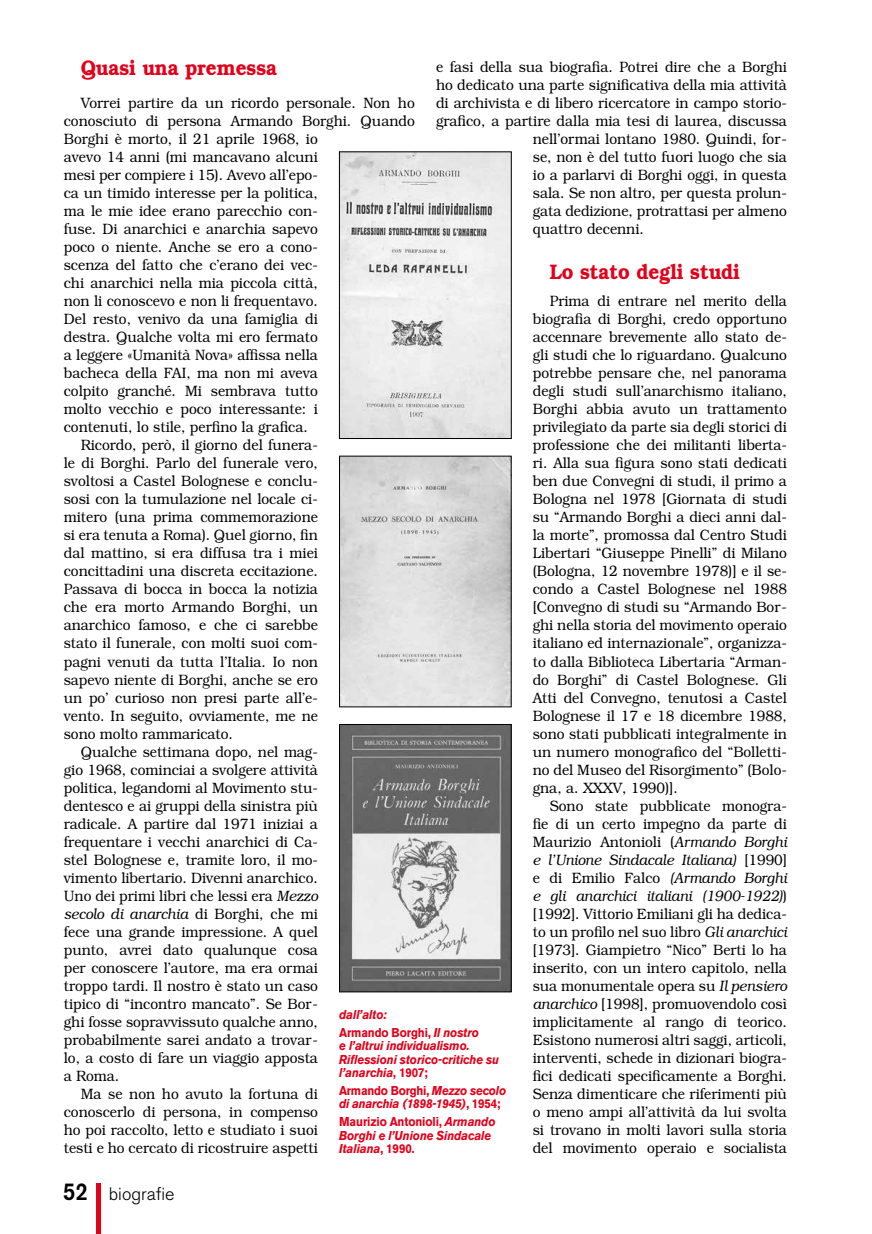
<style>
.page{position:relative;width:872px;height:1234px;background:#fff}
.page>*{position:absolute;margin:0;border:0;box-sizing:border-box;transform-origin:0 0}
.t1{font:600 21px "Bookman";color:#e2001a;scale:.9 1}
.t2{font:300 18px "Akzidenz Grotesk BE";color:#000}
.t3{font:300 15px/18px "Bookman";color:#000;text-align:justify;scale:.92 1}
.t4{font:italic 300 15px "Bookman";color:#000;scale:.92 1}
.t5{font:italic 700 12.75px/13.5px "Akzidenz Grotesk BE";letter-spacing:-.01em;color:#e2001a;scale:.9 1}
.s1{font-style:italic}
.s2{font-style:normal}
.s3{font-weight:500;font-size:24.15px}
</style>
<div class="page">
<img style="left:341px;top:153px;width:168px;height:283px">
<div style="left:339px;top:151px;width:172px;height:287px;border:1px solid #000"></div>
<img style="left:341px;top:457px;width:168px;height:248px">
<div style="left:339px;top:455px;width:172px;height:252px;border:1px solid #000"></div>
<img style="left:341px;top:726px;width:168px;height:263px">
<div style="left:339px;top:724px;width:172px;height:267px;border:1px solid #000"></div>
<hr style="left:96px;top:1182px;width:4px;height:51px;background:#e2001a">
<h1 class="t1" style="left:81px;top:56px;width:220px">Quasi una premessa</h1>
<p class="t3" style="left:81px;top:94px;width:364px">Vorrei partire da un ricordo personale. Non ho</p>
<p class="t3" style="left:64px;top:112px;width:383px">conosciuto di persona Armando Borghi. Quando</p>
<p class="t3" style="left:64px;top:130px;width:278px">Borghi è morto, il 21 aprile 1968, io</p>
<p class="t3" style="left:64px;top:148px;width:278px">avevo 14 anni (mi mancavano alcuni</p>
<p class="t3" style="left:64px;top:166px;width:278px">mesi per compiere i 15). Avevo all’epo-</p>
<p class="t3" style="left:64px;top:184px;width:278px">ca un timido interesse per la politica,</p>
<p class="t3" style="left:64px;top:202px;width:278px">ma le mie idee erano parecchio con-</p>
<p class="t3" style="left:64px;top:220px;width:278px">fuse. Di anarchici e anarchia sapevo</p>
<p class="t3" style="left:64px;top:238px;width:278px">poco o niente. Anche se ero a cono-</p>
<p class="t3" style="left:64px;top:256px;width:278px">scenza del fatto che c’erano dei vec-</p>
<p class="t3" style="left:64px;top:274px;width:278px">chi anarchici nella mia piccola città,</p>
<p class="t3" style="left:64px;top:292px;width:278px">non li conoscevo e non li frequentavo.</p>
<p class="t3" style="left:64px;top:310px;width:278px">Del resto, venivo da una famiglia di</p>
<p class="t3" style="left:64px;top:328px;width:278px">destra. Qualche volta mi ero fermato</p>
<p class="t3" style="left:64px;top:346px;width:278px">a leggere «Umanità Nova» affissa nella</p>
<p class="t3" style="left:64px;top:364px;width:278px">bacheca della FAI, ma non mi aveva</p>
<p class="t3" style="left:64px;top:382px;width:278px">colpito granché. Mi sembrava tutto</p>
<p class="t3" style="left:64px;top:400px;width:278px">molto vecchio e poco interessante: i</p>
<p class="t3" style="left:64px;top:418px;width:267px">contenuti, lo stile, perfino la grafica.</p>
<p class="t3" style="left:81px;top:436px;width:259px">Ricordo, però, il giorno del funera-</p>
<p class="t3" style="left:64px;top:454px;width:278px">le di Borghi. Parlo del funerale vero,</p>
<p class="t3" style="left:64px;top:472px;width:278px">svoltosi a Castel Bolognese e conclu-</p>
<p class="t3" style="left:64px;top:490px;width:278px">sosi con la tumulazione nel locale ci-</p>
<p class="t3" style="left:64px;top:508px;width:278px">mitero (una prima commemorazione</p>
<p class="t3" style="left:64px;top:526px;width:278px">si era tenuta a Roma). Quel giorno, fin</p>
<p class="t3" style="left:64px;top:544px;width:278px">dal mattino, si era diffusa tra i miei</p>
<p class="t3" style="left:64px;top:562px;width:278px">concittadini una discreta eccitazione.</p>
<p class="t3" style="left:64px;top:580px;width:278px">Passava di bocca in bocca la notizia</p>
<p class="t3" style="left:64px;top:598px;width:278px">che era morto Armando Borghi, un</p>
<p class="t3" style="left:64px;top:616px;width:278px">anarchico famoso, e che ci sarebbe</p>
<p class="t3" style="left:64px;top:634px;width:278px">stato il funerale, con molti suoi com-</p>
<p class="t3" style="left:64px;top:652px;width:278px">pagni venuti da tutta l’Italia. Io non</p>
<p class="t3" style="left:64px;top:670px;width:278px">sapevo niente di Borghi, anche se ero</p>
<p class="t3" style="left:64px;top:688px;width:278px">un po’ curioso non presi parte all’e-</p>
<p class="t3" style="left:64px;top:706px;width:278px">vento. In seguito, ovviamente, me ne</p>
<p class="t3" style="left:64px;top:724px;width:185px">sono molto rammaricato.</p>
<p class="t3" style="left:81px;top:742px;width:259px">Qualche settimana dopo, nel mag-</p>
<p class="t3" style="left:64px;top:760px;width:278px">gio 1968, cominciai a svolgere attività</p>
<p class="t3" style="left:64px;top:778px;width:278px">politica, legandomi al Movimento stu-</p>
<p class="t3" style="left:64px;top:796px;width:278px">dentesco e ai gruppi della sinistra più</p>
<p class="t3" style="left:64px;top:814px;width:278px">radicale. A partire dal 1971 iniziai a</p>
<p class="t3" style="left:64px;top:832px;width:278px">frequentare i vecchi anarchici di Ca-</p>
<p class="t3" style="left:64px;top:850px;width:278px">stel Bolognese e, tramite loro, il mo-</p>
<p class="t3" style="left:64px;top:868px;width:278px">vimento libertario. Divenni anarchico.</p>
<p class="t3" style="left:64px;top:886px;width:278px">Uno dei primi libri che lessi era <span class="s1">Mezzo</span></p>
<p class="t4" style="left:64px;top:905px;width:278px">secolo di anarchia <span class="s2">di Borghi, che mi</span></p>
<p class="t3" style="left:64px;top:922px;width:278px">fece una grande impressione. A quel</p>
<p class="t3" style="left:64px;top:940px;width:278px">punto, avrei dato qualunque cosa</p>
<p class="t3" style="left:64px;top:958px;width:278px">per conoscere l’autore, ma era ormai</p>
<p class="t3" style="left:64px;top:976px;width:278px">troppo tardi. Il nostro è stato un caso</p>
<p class="t3" style="left:64px;top:994px;width:278px">tipico di “incontro mancato”. Se Bor-</p>
<p class="t3" style="left:64px;top:1012px;width:278px">ghi fosse sopravvissuto qualche anno,</p>
<p class="t3" style="left:64px;top:1030px;width:278px">probabilmente sarei andato a trovar-</p>
<p class="t3" style="left:64px;top:1048px;width:278px">lo, a costo di fare un viaggio apposta</p>
<p class="t3" style="left:64px;top:1066px;width:62px">a Roma.</p>
<p class="t3" style="left:81px;top:1084px;width:259px">Ma se non ho avuto la fortuna di</p>
<p class="t3" style="left:64px;top:1102px;width:278px">conoscerlo di persona, in compenso</p>
<p class="t3" style="left:64px;top:1120px;width:278px">ho poi raccolto, letto e studiato i suoi</p>
<p class="t3" style="left:64px;top:1138px;width:278px">testi e ho cercato di ricostruire aspetti</p>
<p class="t3" style="left:436px;top:58px;width:383px">e fasi della sua biografia. Potrei dire che a Borghi</p>
<p class="t3" style="left:436px;top:76px;width:383px">ho dedicato una parte significativa della mia attività</p>
<p class="t3" style="left:436px;top:94px;width:383px">di archivista e di libero ricercatore in campo storio-</p>
<p class="t3" style="left:436px;top:112px;width:383px">grafico, a partire dalla mia tesi di laurea, discussa</p>
<p class="t3" style="left:533px;top:130px;width:278px">nell’ormai lontano 1980. Quindi, for-</p>
<p class="t3" style="left:533px;top:148px;width:278px">se, non è del tutto fuori luogo che sia</p>
<p class="t3" style="left:533px;top:166px;width:278px">io a parlarvi di Borghi oggi, in questa</p>
<p class="t3" style="left:533px;top:184px;width:278px">sala. Se non altro, per questa prolun-</p>
<p class="t3" style="left:533px;top:202px;width:278px">gata dedizione, protrattasi per almeno</p>
<p class="t3" style="left:533px;top:220px;width:122px">quattro decenni.</p>
<h1 class="t1" style="left:550px;top:259px;width:213px">Lo stato degli studi</h1>
<p class="t3" style="left:533px;top:292px;width:278px;text-indent:17px">Prima di entrare nel merito della biografia di Borghi, credo opportuno accennare brevemente allo stato de&shy;gli studi che lo riguardano. Qualcuno potrebbe pensare che, nel panorama degli studi sull’anarchismo italiano, Borghi abbia avuto un trattamento privilegiato da parte sia degli storici di professione che dei militanti liberta&shy;ri. Alla sua figura sono stati dedicati ben due Convegni di studi, il primo a Bologna nel 1978 [Giornata di studi su “Armando Borghi a dieci anni dal&shy;la morte”, promossa dal Centro Studi Libertari “Giuseppe Pinelli” di Milano (Bologna, 12 novembre 1978)] e il se&shy;condo a Castel Bolognese nel 1988 [Convegno di studi su “Armando Bor&shy;ghi nella storia del movimento operaio italiano ed internazionale”, organizza&shy;to dalla Biblioteca Libertaria “Arman&shy;do Borghi” di Castel Bolognese. Gli Atti del Convegno, tenutosi a Castel Bolognese il 17 e 18 dicembre 1988, sono stati pubblicati integralmente in un numero monografico del “Bolletti&shy;no del Museo del Risorgimento” (Bolo&shy;gna, a. XXXV, 1990)].</p>
<p class="t3" style="left:533px;top:796px;width:278px;text-indent:17px">Sono state pubblicate monogra&shy;fie di un certo impegno da parte di Maurizio Antonioli (<span class="s1">Armando Borghi e l’Unione Sindacale Italiana)</span> [1990] e di Emilio Falco <span class="s1">(Armando Borghi e gli anarchici italiani (1900-1922)</span>) [1992]. Vittorio Emiliani gli ha dedica&shy;to un profilo nel suo libro <span class="s1">Gli anarchici </span>[1973]. Giampietro “Nico” Berti lo ha inserito, con un intero capitolo, nella sua monumentale opera su <span class="s1">Il pensiero anarchico</span> [1998], promuovendolo così implicitamente al rango di teorico.<br>Esistono numerosi altri saggi, articoli, interventi, schede in dizionari biogra&shy;fici dedicati specificamente a Borghi.<br>Senza dimenticare che riferimenti più o meno ampi all’attività da lui svolta si trovano in molti lavori sulla storia del movimento operaio e socialista</p>
<p class="t5" style="left:339px;top:1005px;width:157px;line-height:17.7px">dall’alto:<br><span class="s2">Armando Borghi,</span> Il nostro</p>
<p class="t5" style="left:339px;top:1038px;width:179px">e l’altrui individualismo.<br>Riflessioni storico-critiche su l’anarchia<span class="s2">, 1907;</span></p>
<p class="t5" style="left:339px;top:1083px;width:187px"><span class="s2">Armando Borghi,</span> Mezzo secolo di anarchia (1898-1945)<span class="s2">, 1954;</span></p>
<p class="t5" style="left:339px;top:1114px;width:175px"><span class="s2">Maurizio Antonioli,</span> Armando<br>Borghi e l’Unione Sindacale<br>Italiana<span class="s2">, 1990.</span></p>
<p class="t2" style="left:63px;top:1183px;width:113px"><span class="s3">52</span> biografie</p>
</div>
